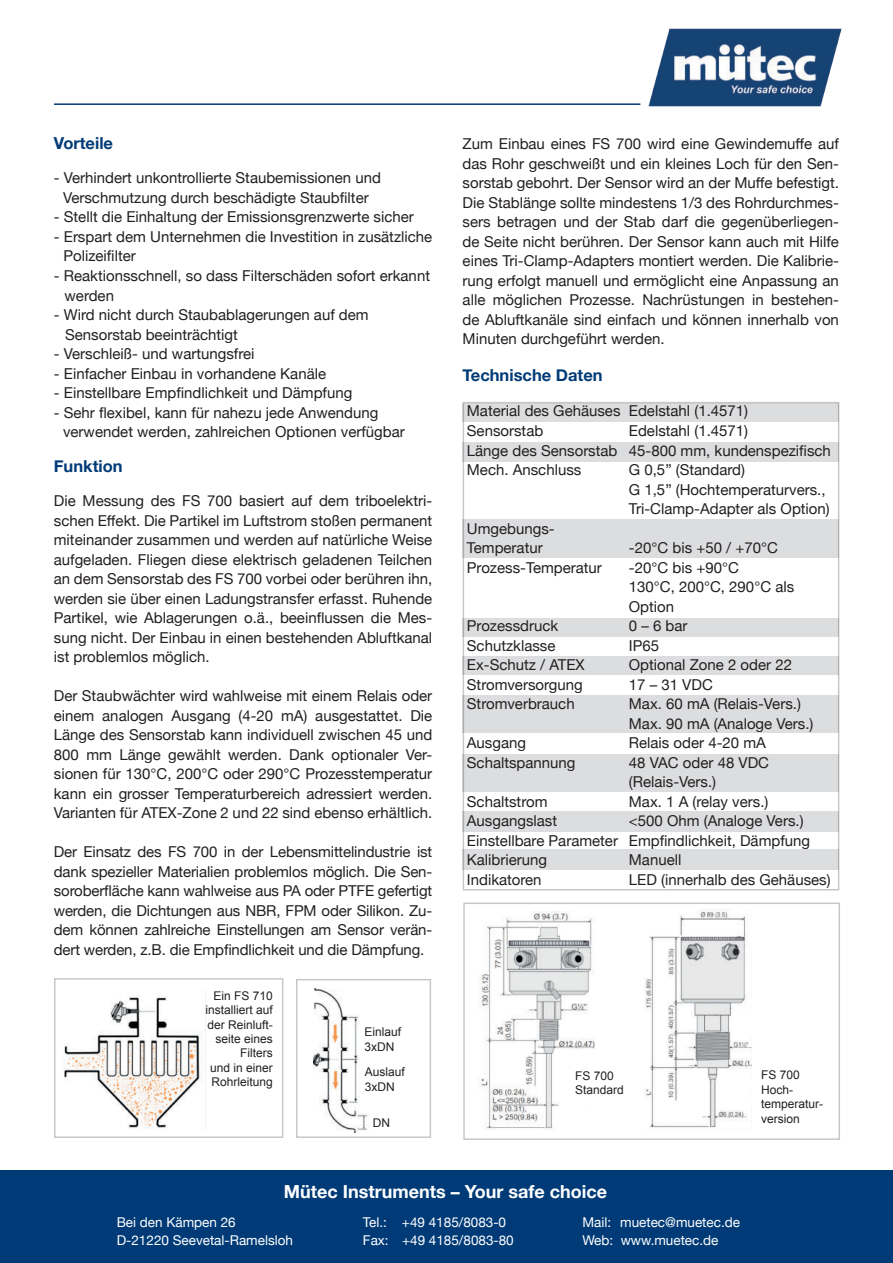
<style>
.page{position:relative;width:893px;height:1263px;background:#fff}
.page>*{position:absolute;margin:0;border:0;box-sizing:border-box;transform-origin:0 0}
.t1{font:700 18px "Helvetica Neue";color:#fff}
.t2{font:700 16.5px "Helvetica Neue";color:#013b77}
.t3{font:15px/19.5px "Helvetica Neue";color:#231f20}
.t4{font:13.5px/18px "Helvetica Neue";color:#fff}
.t5{font:12px/14.4px "Arial";color:#231f20}
</style>
<div class="page">
<div style="left:0;top:1170px;width:893px;height:93px;background:#013b77"></div>
<img style="left:648px;top:28px;width:194px;height:79px">
<hr style="left:54px;top:103px;width:586px;height:2px;background:#013b77">
<div style="left:463px;top:403px;width:376px;height:18px;background:#dcdddf"></div>
<div style="left:463px;top:442px;width:376px;height:20px;background:#dcdddf"></div>
<div style="left:463px;top:519px;width:376px;height:39px;background:#dcdddf"></div>
<div style="left:463px;top:618px;width:376px;height:18px;background:#dcdddf"></div>
<div style="left:463px;top:656px;width:376px;height:18px;background:#dcdddf"></div>
<div style="left:463px;top:696px;width:376px;height:37px;background:#dcdddf"></div>
<div style="left:463px;top:754px;width:376px;height:38px;background:#dcdddf"></div>
<div style="left:463px;top:811px;width:376px;height:21px;background:#dcdddf"></div>
<div style="left:463px;top:849px;width:376px;height:21px;background:#dcdddf"></div>
<img style="left:479px;top:911px;width:116px;height:219px">
<img style="left:645px;top:909px;width:107px;height:219px">
<img style="left:64px;top:996px;width:138px;height:133px">
<img style="left:314px;top:989px;width:54px;height:144px">
<p class="t2" style="left:54px;top:137px;width:61px">Vorteile</p>
<p class="t3" style="left:54px;top:169px;width:329px;text-align:center">- Verhindert unkontrollierte Staubemissionen und<br>Verschmutzung durch beschädigte Staubfilter</p>
<p class="t3" style="left:54px;top:208px;width:362px">- Stellt die Einhaltung der Emissionsgrenzwerte sicher</p>
<p class="t3" style="left:63px;top:228px;width:370px;text-indent:-10px">- Erspart dem Unternehmen die Investition in zusätzliche<br>Polizeifilter</p>
<p class="t3" style="left:65px;top:267px;width:367px;text-indent:-11px">- Reaktionsschnell, so dass Filterschäden sofort erkannt werden</p>
<p class="t3" style="left:65px;top:306px;width:305px;text-indent:-11px">- Wird nicht durch Staubablagerungen auf dem<br>Sensorstab beeinträchtigt</p>
<p class="t3" style="left:54px;top:345px;width:202px">- Verschleiß- und wartungsfrei</p>
<p class="t3" style="left:54px;top:364px;width:274px">- Einfacher Einbau in vorhandene Kanäle</p>
<p class="t3" style="left:54px;top:384px;width:300px">- Einstellbare Empfindlichkeit und Dämpfung</p>
<p class="t3" style="left:63px;top:403px;width:343px;text-indent:-9px">- Sehr flexibel, kann für nahezu jede Anwendung verwendet werden, zahlreichen Optionen verfügbar</p>
<p class="t2" style="left:54px;top:459px;width:70px">Funktion</p>
<p class="t3" style="left:54px;top:492px;width:380px;text-align:justify">Die Messung des FS 700 basiert auf dem triboelektri&shy;schen Effekt. Die Partikel im Luftstrom stoßen permanent miteinander zusammen und werden auf natürliche Weise aufgeladen. Fliegen diese elektrisch geladenen Teilchen an dem Sensorstab des FS 700 vorbei oder berühren ihn, werden sie über einen Ladungstransfer erfasst. Ruhende Partikel, wie Ablagerungen o.ä., beeinflussen die Mes&shy;sung nicht. Der Einbau in einen bestehenden Abluftkanal ist problemlos möglich.</p>
<p class="t3" style="left:54px;top:687px;width:380px;text-align:justify">Der Staubwächter wird wahlweise mit einem Relais oder einem analogen Ausgang (4-20 mA) ausgestattet. Die Länge des Sensorstab kann individuell zwischen 45 und 800 mm Länge gewählt werden. Dank optionaler Ver&shy;sionen für 130°C, 200°C oder 290°C Prozesstemperatur kann ein grosser Temperaturbereich adressiert werden.<br>Varianten für ATEX-Zone 2 und 22 sind ebenso erhältlich.</p>
<p class="t3" style="left:54px;top:843px;width:380px;text-align:justify">Der Einsatz des FS 700 in der Lebensmittelindustrie ist dank spezieller Materialien problemlos möglich. Die Sen&shy;soroberfläche kann wahlweise aus PA oder PTFE gefertigt werden, die Dichtungen aus NBR, FPM oder Silikon. Zu&shy;dem können zahlreiche Einstellungen am Sensor verän&shy;dert werden, z.B. die Empfindlichkeit und die Dämpfung.</p>
<p class="t5" style="left:205px;top:988px;width:69px;text-align:right">Ein FS 710 installiert auf der Reinluft&shy;seite eines<br>Filters<br>und in einer<br>Rohrleitung</p>
<p class="t5" style="left:364px;top:1025px;width:38px">Einlauf<br>3xDN</p>
<p class="t5" style="left:365px;top:1066px;width:42px">Auslauf<br>3xDN</p>
<p class="t5" style="left:373px;top:1116px;width:19px">DN</p>
<p class="t3" style="left:463px;top:135px;width:378px;text-align:justify">Zum Einbau eines FS 700 wird eine Gewindemuffe auf das Rohr geschweißt und ein kleines Loch für den Sen&shy;sorstab gebohrt. Der Sensor wird an der Muffe befestigt.<br>Die Stablänge sollte mindestens 1/3 des Rohrdurchmes&shy;sers betragen und der Stab darf die gegenüberliegen&shy;de Seite nicht berühren. Der Sensor kann auch mit Hilfe eines Tri-Clamp-Adapters montiert werden. Die Kalibrie&shy;rung erfolgt manuell und ermöglicht eine Anpassung an alle möglichen Prozesse. Nachrüstungen in bestehen&shy;de Abluftkanäle sind einfach und können innerhalb von Minuten durchgeführt werden.</p>
<p class="t2" style="left:463px;top:369px;width:141px">Technische Daten</p>
<p class="t3" style="left:467px;top:403px;width:283px">Material des Gehäuses Edelstahl (1.4571)<br>Sensorstab</p>
<p class="t3" style="left:467px;top:422px;width:366px;text-indent:162px">Edelstahl (1.4571)<br>Länge des Sensorstab 45-800 mm, kundenspezifisch<br>Mech. Anschluss</p>
<p class="t3" style="left:629px;top:461px;width:202px">G 0,5” (Standard)<br>G 1,5” (Hochtemperaturvers.,<br>Tri-Clamp-Adapter als Option)</p>
<p class="t3" style="left:467px;top:520px;width:89px">Umgebungs-<br>Temperatur</p>
<p class="t3" style="left:629px;top:539px;width:150px">-20°C bis +50 / +70°C</p>
<p class="t3" style="left:467px;top:558px;width:137px">Prozess-Temperatur</p>
<p class="t3" style="left:629px;top:558px;width:167px">-20°C bis +90°C<br>130°C, 200°C, 290°C als<br>Option</p>
<p class="t3" style="left:467px;top:617px;width:93px">Prozessdruck</p>
<p class="t3" style="left:629px;top:617px;width:60px">0 – 6 bar</p>
<p class="t3" style="left:467px;top:636px;width:90px">Schutzklasse</p>
<p class="t3" style="left:629px;top:636px;width:32px">IP65</p>
<p class="t3" style="left:467px;top:656px;width:119px">Ex-Schutz / ATEX</p>
<p class="t3" style="left:629px;top:656px;width:165px">Optional Zone 2 oder 22</p>
<p class="t3" style="left:467px;top:675px;width:117px">Stromversorgung</p>
<p class="t3" style="left:629px;top:675px;width:85px">17 – 31 VDC</p>
<p class="t3" style="left:467px;top:695px;width:109px">Stromverbrauch</p>
<p class="t3" style="left:629px;top:695px;width:186px">Max. 60 mA (Relais-Vers.)<br>Max. 90 mA (Analoge Vers.)</p>
<p class="t3" style="left:467px;top:734px;width:61px">Ausgang</p>
<p class="t3" style="left:629px;top:734px;width:138px">Relais oder 4-20 mA</p>
<p class="t3" style="left:467px;top:753px;width:110px">Schaltspannung</p>
<p class="t3" style="left:629px;top:753px;width:142px">48 VAC oder 48 VDC (Relais-Vers.)</p>
<p class="t3" style="left:467px;top:793px;width:82px">Schaltstrom</p>
<p class="t3" style="left:629px;top:793px;width:141px">Max. 1 A (relay vers.)</p>
<p class="t3" style="left:467px;top:812px;width:92px">Ausgangslast</p>
<p class="t3" style="left:467px;top:812px;width:345px;text-indent:162px">&lt;500 Ohm (Analoge Vers.)<br>Einstellbare Parameter Empfindlichkeit, Dämpfung<br>Kalibrierung</p>
<p class="t3" style="left:629px;top:851px;width:54px">Manuell</p>
<p class="t3" style="left:467px;top:870px;width:76px">Indikatoren</p>
<p class="t3" style="left:629px;top:870px;width:203px">LED (innerhalb des Gehäuses)</p>
<p class="t5" style="left:575px;top:1070px;width:50px">FS 700<br>Standard</p>
<p class="t5" style="left:761px;top:1069px;width:64px">FS 700<br>Hoch&shy;temperatur&shy;version</p>
<p class="t1" style="left:284px;top:1185px;width:325px">Mütec Instruments – Your safe choice</p>
<p class="t4" style="left:117px;top:1214px;width:178px">Bei den Kämpen 26<br>D-21220 Seevetal-Ramelsloh</p>
<p class="t4" style="left:363px;top:1214px;width:152px">Tel.: +49 4185/8083-0<br>Fax: +49 4185/8083-80</p>
<p class="t4" style="left:582px;top:1214px;width:159px">Mail: muetec@muetec.de<br>Web: www.muetec.de</p>
</div>
